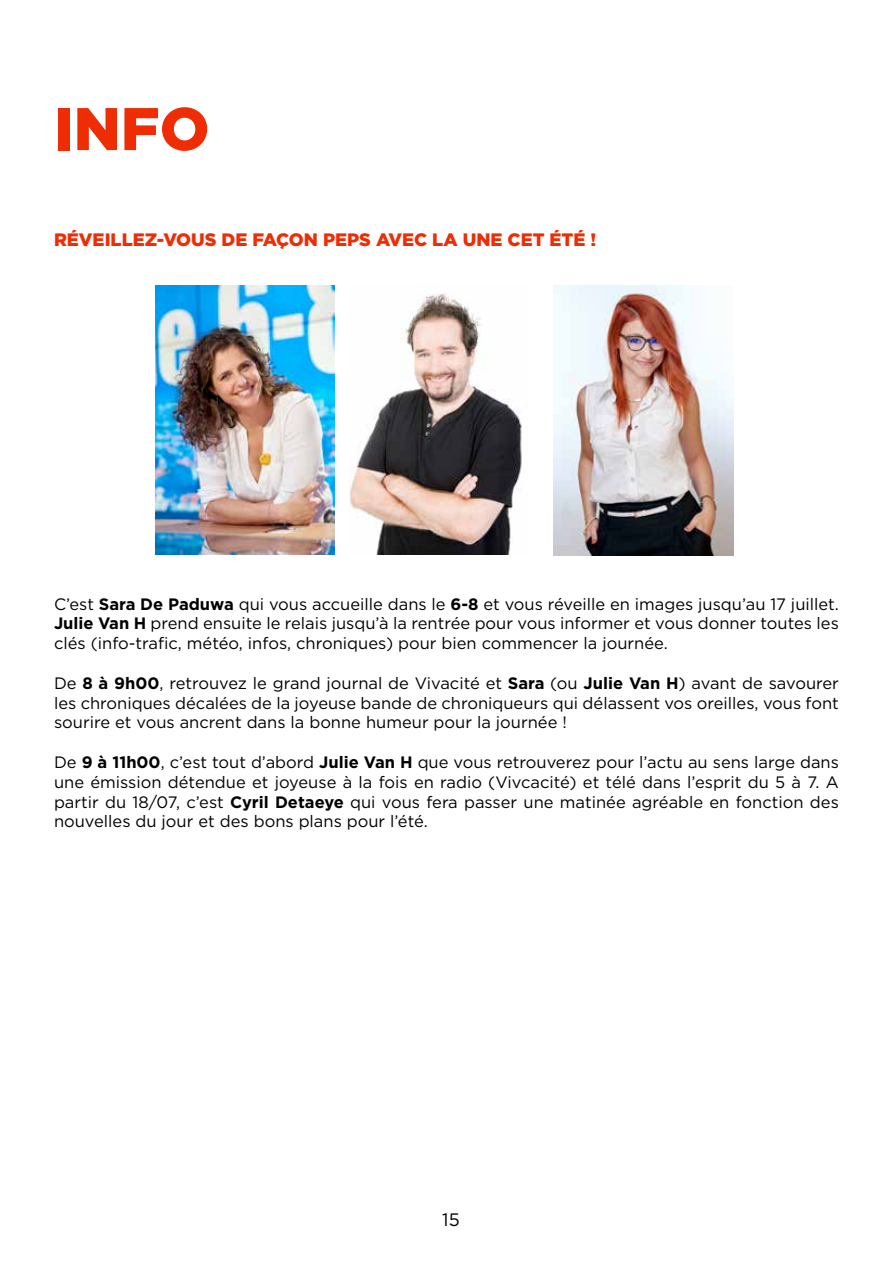
<style>
.page{position:relative;width:893px;height:1263px;background:#fff}
.page>*{position:absolute;margin:0;border:0;box-sizing:border-box;transform-origin:0 0}
.t1{font:900 60px "Gotham";color:#ee2d05}
.t2{font:900 18px "Gotham";color:#ee2d05}
.t3{font:18px "Gotham";color:#000}
.t4{font:16.5px/19.8px "Gotham";color:#000;text-align:justify}
.s1{font-weight:700}
</style>
<div class="page">
<img style="left:349px;top:293px;width:173px;height:261px">
<img style="left:554px;top:286px;width:180px;height:270px">
<img style="left:155px;top:286px;width:179px;height:268px">
<h1 class="t1" style="left:54px;top:87px;width:157px">INFO</h1>
<p class="t2" style="left:54px;top:227px;width:544px">RÉVEILLEZ-VOUS DE FAÇON PEPS AVEC LA UNE CET ÉTÉ !</p>
<p class="t4" style="left:54px;top:593px;width:786px">C’est <span class="s1">Sara De Paduwa</span> qui vous accueille dans le <span class="s1">6-8</span> et vous réveille en images jusqu’au 17 juillet.<br><span class="s1">Julie Van H</span> prend ensuite le relais jusqu’à la rentrée pour vous informer et vous donner toutes les clés (info-trafic, météo, infos, chroniques) pour bien commencer la journée.</p>
<p class="t4" style="left:54px;top:673px;width:786px">De <span class="s1">8 à 9h00</span>, retrouvez le grand journal de Vivacité et <span class="s1">Sara</span> (ou <span class="s1">Julie Van H</span>) avant de savourer les chroniques décalées de la joyeuse bande de chroniqueurs qui délassent vos oreilles, vous font sourire et vous ancrent dans la bonne humeur pour la journée !</p>
<p class="t4" style="left:54px;top:752px;width:786px">De <span class="s1">9 à 11h00</span>, c’est tout d’abord <span class="s1">Julie Van H</span> que vous retrouverez pour l’actu au sens large dans une émission détendue et joyeuse à la fois en radio (Vivcacité) et télé dans l’esprit du 5 à 7. A partir du 18/07, c’est <span class="s1">Cyril Detaeye</span> qui vous fera passer une matinée agréable en fonction des nouvelles du jour et des bons plans pour l’été.</p>
<p class="t3" style="left:442px;top:1208px;width:19px">15</p>
</div>
